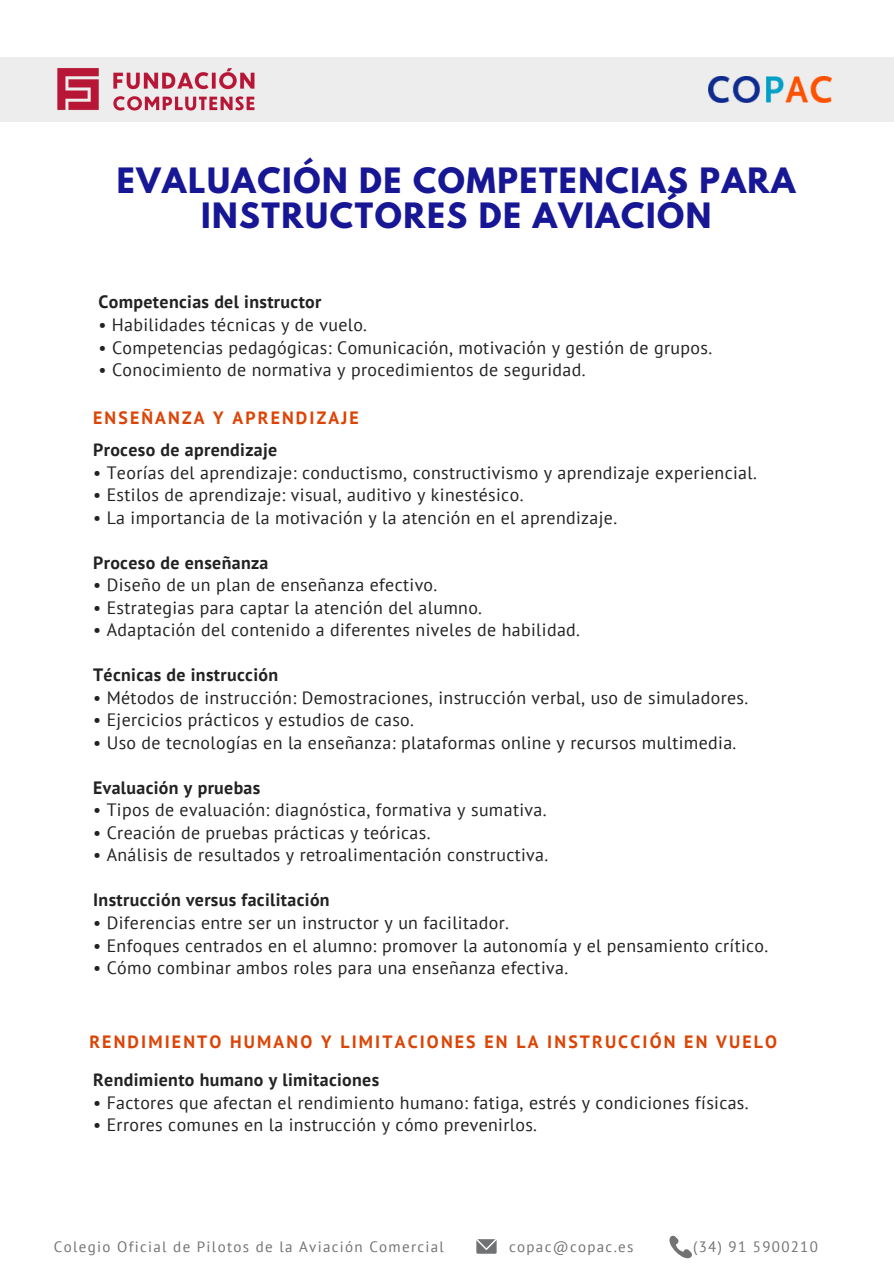
<style>
.page{position:relative;width:894px;height:1264px;background:#fff}
.page>*{position:absolute;margin:0;border:0;box-sizing:border-box;transform-origin:0 0}
.t1{font:700 30.9px/35px "League Spartan";letter-spacing:.05em;color:#171796;text-align:center}
.t2{font:17.85px "PT Sans";letter-spacing:.02em;color:#222}
.t3{font:700 17.85px "PT Sans";letter-spacing:.02em;color:#222}
.t4{font:700 17.85px "PT Sans";letter-spacing:.12em;color:#dc4405}
.t5{font:15px "PT Sans";letter-spacing:.085em;color:#737373}
</style>
<div class="page">
<div style="left:0;top:57px;width:893px;height:65px;background:#ededed"></div>
<img style="left:708px;top:76px;width:123px;height:26px">
<svg style="left:476px;top:1239px;width:20px;height:14px"></svg>
<svg style="left:669px;top:1235px;width:23px;height:23px"></svg>
<img style="left:57px;top:68px;width:198px;height:43px">
<h1 class="t1" style="left:117px;top:167px;width:680px">EVALUACIÓN DE COMPETENCIAS PARA<br>INSTRUCTORES DE AVIACIÓN</h1>
<h3 class="t3" style="left:98px;top:290px;width:224px">Competencias del instructor</h3>
<h3 class="t2" style="left:98px;top:313px;width:270px">• Habilidades técnicas y de vuelo.</h3>
<h3 class="t2" style="left:98px;top:335px;width:615px">• Competencias pedagógicas: Comunicación, motivación y gestión de grupos.</h3>
<h3 class="t2" style="left:98px;top:358px;width:488px">• Conocimiento de normativa y procedimientos de seguridad.</h3>
<p class="t4" style="left:93px;top:406px;width:267px">ENSEÑANZA Y APRENDIZAJE</p>
<h2 class="t3" style="left:93px;top:438px;width:186px">Proceso de aprendizaje</h2>
<h2 class="t2" style="left:93px;top:460px;width:665px">• Teorías del aprendizaje: conductismo, constructivismo y aprendizaje experiencial.</h2>
<h2 class="t2" style="left:93px;top:483px;width:431px">• Estilos de aprendizaje: visual, auditivo y kinestésico.</h2>
<h2 class="t2" style="left:93px;top:505px;width:525px">• La importancia de la motivación y la atención en el aprendizaje.</h2>
<h3 class="t3" style="left:93px;top:550px;width:177px">Proceso de enseñanza</h3>
<h3 class="t2" style="left:93px;top:573px;width:345px">• Diseño de un plan de enseñanza efectivo.</h3>
<h3 class="t2" style="left:93px;top:595px;width:390px">• Estrategias para captar la atención del alumno.</h3>
<h3 class="t2" style="left:93px;top:618px;width:488px">• Adaptación del contenido a diferentes niveles de habilidad.</h3>
<h3 class="t3" style="left:93px;top:663px;width:186px">Técnicas de instrucción</h3>
<h3 class="t2" style="left:93px;top:685px;width:656px">• Métodos de instrucción: Demostraciones, instrucción verbal, uso de simuladores.</h3>
<h3 class="t2" style="left:93px;top:708px;width:322px">• Ejercicios prácticos y estudios de caso.</h3>
<h3 class="t2" style="left:93px;top:730px;width:644px">• Uso de tecnologías en la enseñanza: plataformas online y recursos multimedia.</h3>
<h3 class="t3" style="left:93px;top:775px;width:169px">Evaluación y pruebas</h3>
<h3 class="t2" style="left:93px;top:798px;width:455px">• Tipos de evaluación: diagnóstica, formativa y sumativa.</h3>
<h3 class="t2" style="left:93px;top:820px;width:339px">• Creación de pruebas prácticas y teóricas.</h3>
<h3 class="t2" style="left:93px;top:843px;width:456px">• Análisis de resultados y retroalimentación constructiva.</h3>
<h3 class="t3" style="left:93px;top:888px;width:238px">Instrucción versus facilitación</h3>
<h3 class="t2" style="left:93px;top:910px;width:417px">• Diferencias entre ser un instructor y un facilitador.</h3>
<h3 class="t2" style="left:93px;top:933px;width:676px">• Enfoques centrados en el alumno: promover la autonomía y el pensamiento crítico.</h3>
<h3 class="t2" style="left:93px;top:955px;width:476px">• Cómo combinar ambos roles para una enseñanza efectiva.</h3>
<h2 class="t4" style="left:89px;top:1029px;width:689px">RENDIMIENTO HUMANO Y LIMITACIONES EN LA INSTRUCCIÓN EN VUELO</h2>
<h3 class="t3" style="left:93px;top:1067px;width:287px">Rendimiento humano y limitaciones</h3>
<h3 class="t2" style="left:93px;top:1090px;width:656px">• Factores que afectan el rendimiento humano: fatiga, estrés y condiciones físicas.</h3>
<h3 class="t2" style="left:93px;top:1113px;width:445px">• Errores comunes en la instrucción y cómo prevenirlos.</h3>
<h3 class="t5" style="left:54px;top:1236px;width:391px">Colegio Oficial de Pilotos de la Aviación Comercial</h3>
<h3 class="t5" style="left:509px;top:1236px;width:126px">copac@copac.es</h3>
<h3 class="t5" style="left:693px;top:1236px;width:126px">(34) 91 5900210</h3>
</div>
